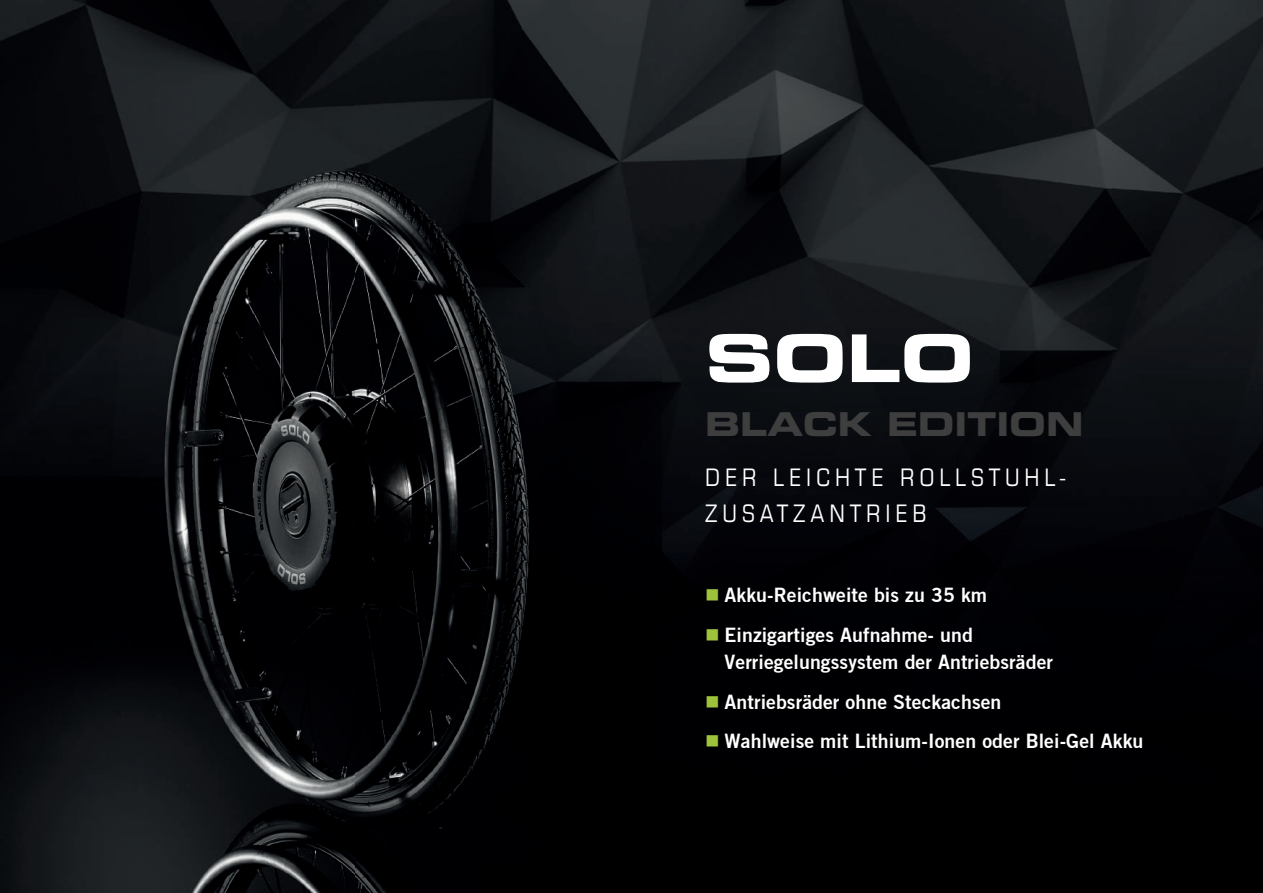
<style>
.page{position:relative;width:1263px;height:893px;background:#fff}
.page>*{position:absolute;margin:0;border:0;box-sizing:border-box;transform-origin:0 0}
.t1{font:65.85px "Eurostile LT Pro Bold Ex 2";color:#fff}
.t2{font:33px "Eurostile LT Pro Bold Ex 2";color:#3e3e3f}
.t3{font:condensed 24.15px/36.3px "Eurostile LT Pro";letter-spacing:.2em;color:#fff}
.t4{font:19.5px/27px "Trade Gothic Bold Two";letter-spacing:.005em;color:#fff}
.s1{color:#9ec33a}
</style>
<div class="page">
<img style="left:0;top:0;width:1263px;height:893px">
<h1 class="t1" style="left:705px;top:312px;width:270px">SOLO</h1>
<h2 class="t2" style="left:705px;top:401px;width:380px">BLACK EDITION</h2>
<p class="t3" style="left:705px;top:459px;width:363px">DER LEICHTE ROLLSTUHL-<br>ZUSATZANTRIEB</p>
<p class="t4" style="left:705px;top:581px;width:283px"><span class="s1">■</span> Akku-Reichweite bis zu 35 km</p>
<p class="t4" style="left:724px;top:621px;width:330px;text-indent:-19px"><span class="s1">■</span> Einzigartiges Aufnahme- und<br>Verriegelungssystem der Antriebsräder</p>
<p class="t4" style="left:705px;top:688px;width:298px"><span class="s1">■</span> Antriebsräder ohne Steckachsen</p>
<p class="t4" style="left:705px;top:728px;width:440px"><span class="s1">■</span> Wahlweise mit Lithium-Ionen oder Blei-Gel Akku</p>
</div>
